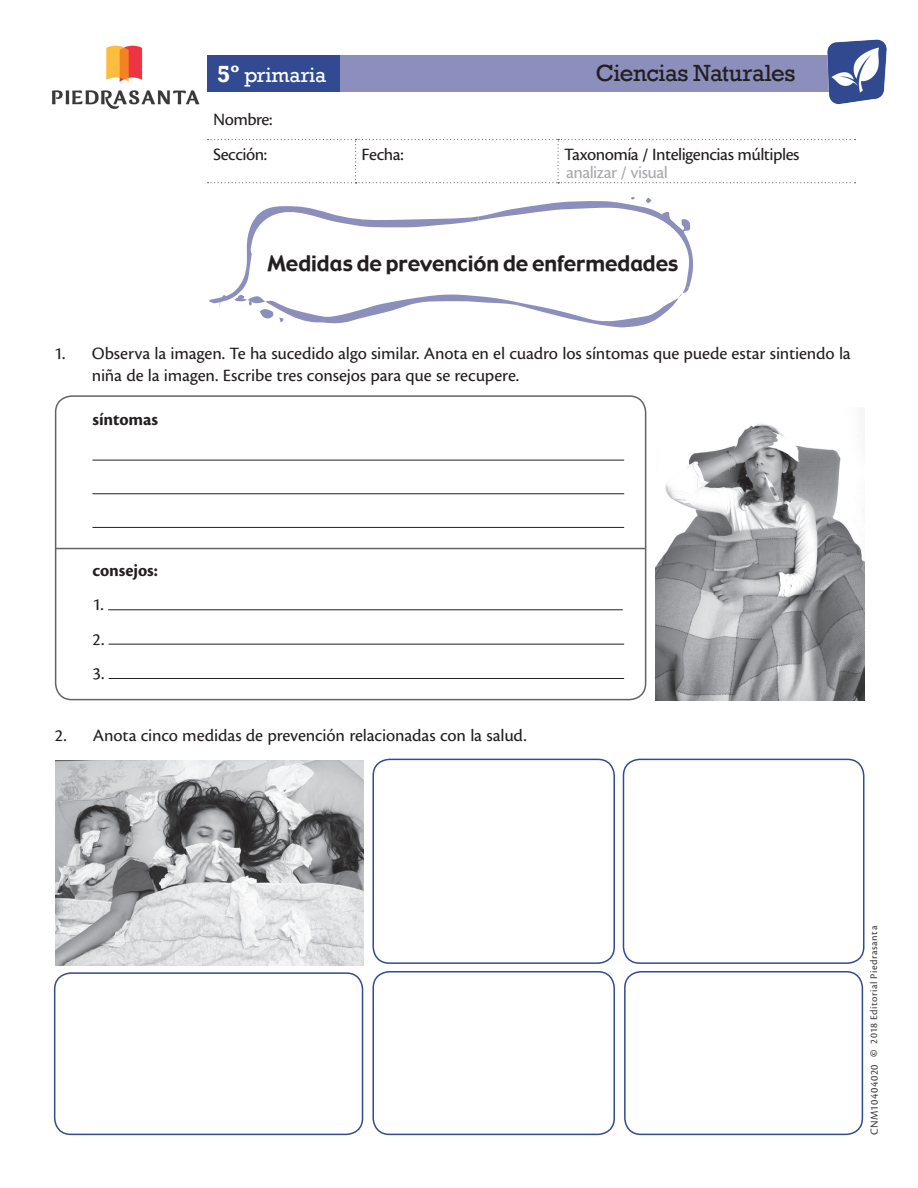
<style>
.page{position:relative;width:918px;height:1188px;background:#fff}
.page>*{position:absolute;margin:0;border:0;box-sizing:border-box;transform-origin:0 0}
.t1{font:24px "Rockwell";letter-spacing:-.015em;color:#231f20}
.Tit_1y2{font:21px "Gadget";color:#231f20}
.t2{font:21px "Rockwell";letter-spacing:-.005em;color:#fff}
.Curso_NG{font:18px/21.6px "Cronos Pro Capt";letter-spacing:-.01em;color:#231f20}
.Curso_NG-2{font:18px/34.7px "Cronos Pro Capt";letter-spacing:-.03em;color:#231f20}
.Curso_NG-3{font:700 18px "Cronos Pro";letter-spacing:-.005em;color:#231f20}
.Nombre_alumno{font:18px "Cronos Pro Capt";letter-spacing:-.03em;color:#a8a9ad}
._2014_Editorial_Pie{font:11.25px "Cronos Pro Capt";letter-spacing:.04em;color:#3e3e3f}
.t3{font:10.5px "Cronos Pro Capt";letter-spacing:.04em;color:#3e3e3f}
.s1{font-weight:700;font-size:24px}
.s2{font-family:"Cronos Pro";font-weight:700}
</style>
<div class="page">
<svg style="left:207px;top:55px;width:617px;height:37px;background:#787fb2"></svg>
<svg style="left:208px;top:139px;width:648px;height:44px"></svg>
<img style="left:51px;top:45px;width:149px;height:64px">
<img style="left:824px;top:39px;width:63px;height:66px">
<svg style="left:209px;top:197px;width:484px;height:131px"></svg>
<div style="left:55px;top:395px;width:591px;height:305px;border:2px solid #636366;border-radius:16px"></div>
<div style="left:54px;top:972px;width:309px;height:163px;border:2px solid #314a91;border-radius:16px"></div>
<div style="left:372px;top:971px;width:243px;height:164px;border:2px solid #314a91;border-radius:16px"></div>
<div style="left:624px;top:971px;width:239px;height:164px;border:2px solid #314a91;border-radius:16px"></div>
<div style="left:372px;top:759px;width:243px;height:205px;border:2px solid #314a91;border-radius:16px"></div>
<div style="left:623px;top:759px;width:241px;height:205px;border:2px solid #314a91;border-radius:16px"></div>
<img style="left:656px;top:423px;width:208px;height:277px">
<hr style="left:108px;top:609px;width:515px;height:1px;background:#231f20">
<hr style="left:109px;top:644px;width:515px;height:1px;background:#231f20">
<hr style="left:109px;top:678px;width:515px;height:1px;background:#231f20">
<hr style="left:56px;top:548px;width:590px;height:1px;background:#636366">
<img style="left:56px;top:760px;width:307px;height:205px">
<hr style="left:92px;top:493px;width:532px;height:1px;background:#231f20">
<hr style="left:92px;top:527px;width:532px;height:1px;background:#231f20">
<hr style="left:92px;top:460px;width:532px;height:1px;background:#231f20">
<p class="t2" style="left:217px;top:63px;width:111px"><span class="s1">5º</span> primaria</p>
<p class="Curso_NG-2" style="left:213px;top:102px;width:61px">Nombre:<br>Sección:</p>
<h1 class="t1" style="left:596px;top:59px;width:201px">Ciencias Naturales</h1>
<p class="Curso_NG" style="left:362px;top:143px;width:44px">Fecha:</p>
<p class="Curso_NG-2" style="left:564px;top:137px;width:237px">Taxonomía / Inteligencias múltiples</p>
<p class="Nombre_alumno" style="left:566px;top:162px;width:103px">analizar / visual</p>
<p class="Tit_1y2" style="left:268px;top:250px;width:412px">Medidas de prevención de enfermedades</p>
<p class="Curso_NG" style="left:92px;top:343px;width:761px;text-indent:-38px">1. Observa la imagen. Te ha sucedido algo similar. Anota en el cuadro los síntomas que puede estar sintiendo la niña de la imagen. Escribe tres consejos para que se recupere.</p>
<p class="Curso_NG-3" style="left:92px;top:409px;width:67px">síntomas</p>
<p class="Curso_NG-3" style="left:92px;top:560px;width:67px">consejos:</p>
<p class="Curso_NG" style="left:92px;top:594px;width:13px">1.</p>
<p class="Curso_NG" style="left:92px;top:628px;width:13px">2.</p>
<p class="Curso_NG" style="left:92px;top:663px;width:14px">3.</p>
<p class="Curso_NG" style="left:55px;top:725px;width:473px">2. Anota cinco medidas de prevención relacionadas con la salud.</p>
<p class="t3" style="left:868px;top:1057px;width:132px;rotate:-90deg"><span class="s2">©</span> 2018 Editorial Piedrasanta</p>
<p class="_2014_Editorial_Pie" style="left:868px;top:1135px;width:72px;rotate:-90deg">CNM10404020</p>
</div>
